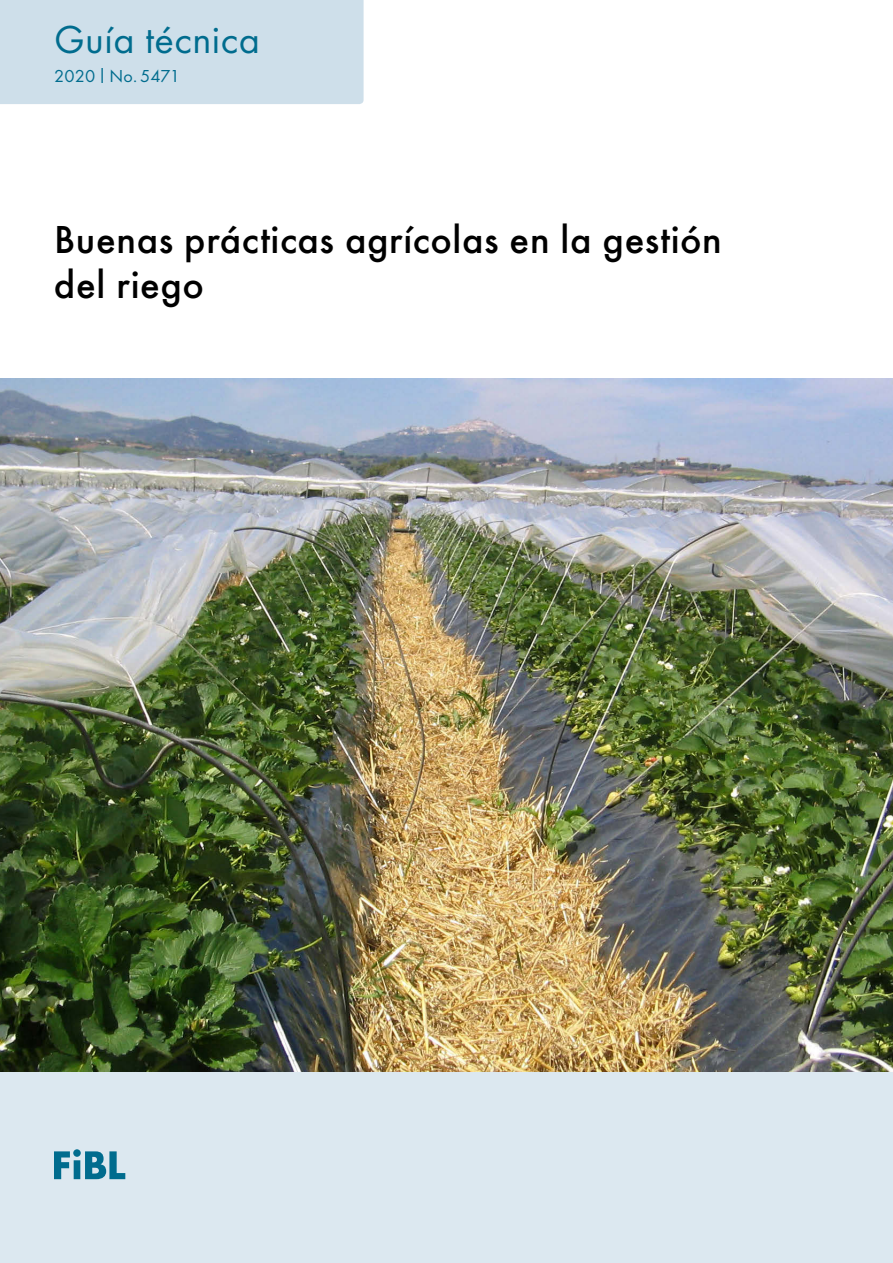
<style>
.page{position:relative;width:893px;height:1263px;background:#fff}
.page>*{position:absolute;margin:0;border:0;box-sizing:border-box;transform-origin:0 0}
.MB_Titelblatt_H1_05{font:500 40.5px/45px "Function Pro";letter-spacing:.015em;color:#000}
.Dokumenttyp{font:40.5px "Function Pro";letter-spacing:.01em;color:#006c8e}
.t1{font:18px "Function Pro";letter-spacing:.01em;color:#006c8e}
</style>
<div class="page">
<div style="left:0;top:0;width:364px;height:104px;background:#cedfea"></div>
<div style="left:0;top:1071px;width:893px;height:192px;background:#dce8f0"></div>
<svg style="left:54px;top:1149px;width:71px;height:30px"></svg>
<img style="left:0;top:378px;width:893px;height:693px">
<p class="Dokumenttyp" style="left:54px;top:16px;width:207px">Guía técnica</p>
<p class="t1" style="left:54px;top:65px;width:127px">2020 |No. 5471</p>
<p class="MB_Titelblatt_H1_05" style="left:54px;top:217px;width:669px">Buenas prácticas agrícolas en la gestión del riego</p>
</div>
